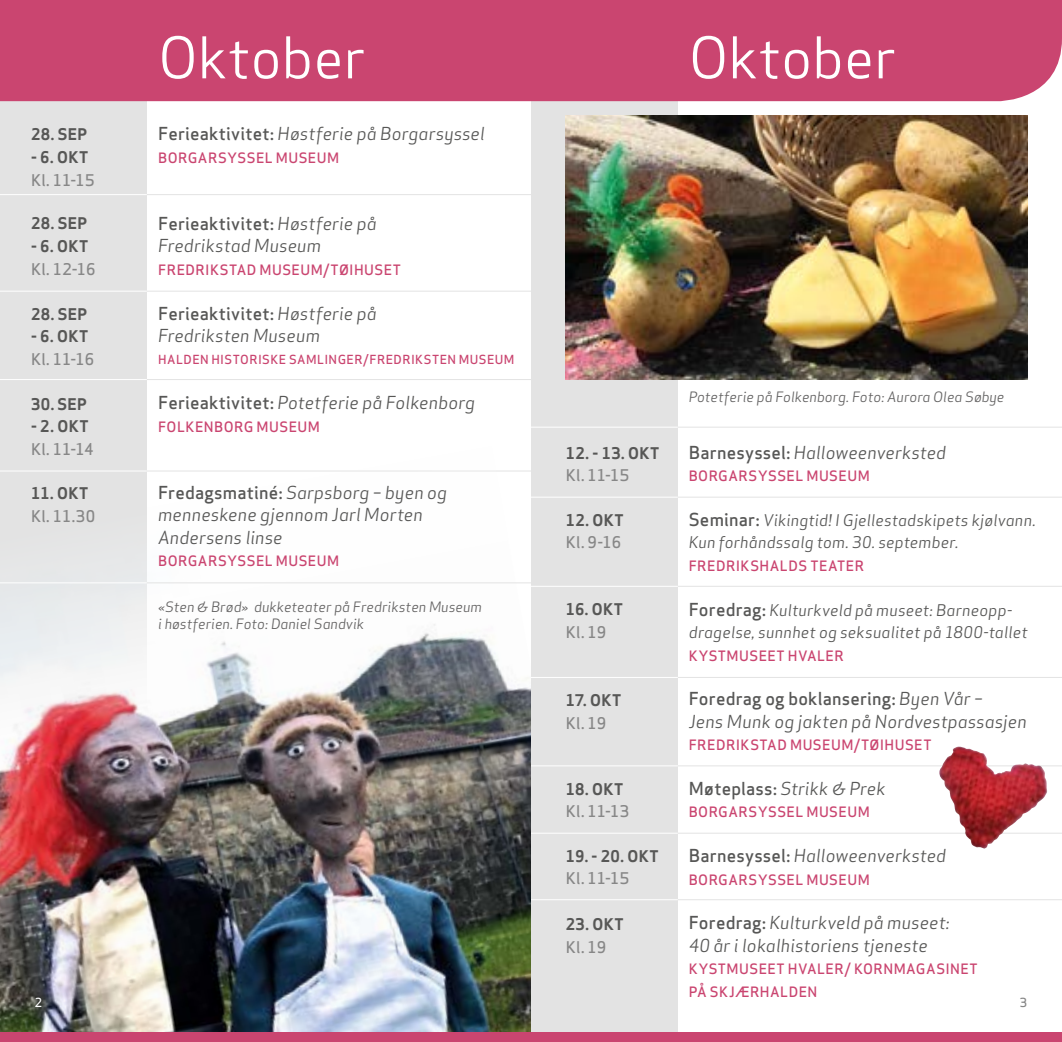
<style>
.page{position:relative;width:1062px;height:1042px;background:#fff}
.page>*{position:absolute;margin:0;border:0;box-sizing:border-box;transform-origin:0 0}
.t1{font:56px "Apex Sans";color:#fff}
.t2{font:italic 17.5px/22.4px "Apex Sans";letter-spacing:.005em;color:#575756}
.t3{font:italic 15.75px/22.4px "Apex Sans";letter-spacing:.01em;color:#575756}
.t4{font:700 15.75px "Apex Sans";letter-spacing:.025em;color:#575756}
.t5{font:500 15.75px "Apex Sans";color:#878787}
.t6{font:500 14px/22.4px "Apex Sans";letter-spacing:.03em;color:#ca4570}
.t7{font:italic 14px/16.8px "Apex Sans";color:#646363}
.t8{font:500 12.25px "Apex Sans";letter-spacing:.035em;color:#ca4570}
.t9{font:500 12.25px "Apex Sans";color:#fff}
.t10{font:500 12.25px "Apex Sans";color:#878787}
.s1{font-weight:500;font-style:normal}
.s2{font-weight:500;font-style:normal;font-size:17.5px}
</style>
<div class="page">
<div style="left:0;top:85px;width:147px;height:957px;background:#e3e3e3"></div>
<hr style="left:147px;top:194px;width:387px;height:1px;background:#e3e3e3">
<hr style="left:0;top:194px;width:147px;height:1px;background:#fff">
<hr style="left:147px;top:291px;width:387px;height:1px;background:#e3e3e3">
<hr style="left:0;top:291px;width:147px;height:1px;background:#fff">
<hr style="left:147px;top:379px;width:387px;height:1px;background:#e3e3e3">
<hr style="left:0;top:379px;width:147px;height:1px;background:#fff">
<img style="left:0;top:470px;width:531px;height:562px">
<div style="left:531px;top:85px;width:147px;height:957px;background:#e3e3e3"></div>
<div style="left:0;top:1032px;width:1062px;height:10px;background:#ca4570"></div>
<img style="left:565px;top:116px;width:462px;height:264px">
<div style="left:0;top:0;width:1062px;height:101px;background:#ca4570"></div>
<div style="left:1043px;top:0;width:19px;height:37px;background:#ca4570"></div>
<hr style="left:678px;top:586px;width:384px;height:1px;background:#e3e3e3">
<hr style="left:531px;top:586px;width:147px;height:1px;background:#fff">
<hr style="left:678px;top:497px;width:384px;height:1px;background:#e3e3e3">
<hr style="left:531px;top:497px;width:147px;height:1px;background:#fff">
<hr style="left:678px;top:427px;width:384px;height:1px;background:#e3e3e3">
<hr style="left:531px;top:427px;width:147px;height:1px;background:#fff">
<hr style="left:678px;top:677px;width:384px;height:1px;background:#e3e3e3">
<hr style="left:531px;top:677px;width:147px;height:1px;background:#fff">
<hr style="left:678px;top:765px;width:384px;height:1px;background:#e3e3e3">
<hr style="left:531px;top:765px;width:147px;height:1px;background:#fff">
<hr style="left:678px;top:833px;width:384px;height:1px;background:#e3e3e3">
<hr style="left:531px;top:833px;width:147px;height:1px;background:#fff">
<hr style="left:678px;top:899px;width:384px;height:1px;background:#e3e3e3">
<hr style="left:531px;top:899px;width:147px;height:1px;background:#fff">
<img style="left:939px;top:746px;width:108px;height:102px">
<hr style="left:147px;top:582px;width:387px;height:1px;background:#e3e3e3">
<hr style="left:0;top:582px;width:147px;height:1px;background:#fff">
<p class="t4" style="left:31px;top:124px;width:57px">28. SEP</p>
<p class="t4" style="left:31px;top:147px;width:59px">- 6. OKT</p>
<p class="t5" style="left:31px;top:166px;width:65px">Kl. 11-15</p>
<h1 class="t1" style="left:158px;top:12px;width:209px">Oktober</h1>
<h1 class="t1" style="left:688px;top:12px;width:209px">Oktober</h1>
<p class="t2" style="left:158px;top:121px;width:328px"><span class="s1">Ferieaktivitet:</span> Høstferie på Borgarsyssel</p>
<p class="t6" style="left:158px;top:145px;width:183px">BORGARSYSSEL MUSEUM</p>
<p class="t2" style="left:158px;top:211px;width:220px"><span class="s1">Ferieaktivitet:</span> Høstferie på<br>Fredrikstad Museum</p>
<p class="t6" style="left:158px;top:257px;width:244px">FREDRIKSTAD MUSEUM/TØIHUSET</p>
<p class="t2" style="left:158px;top:300px;width:220px"><span class="s1">Ferieaktivitet:</span> Høstferie på<br>Fredriksten Museum</p>
<p class="t8" style="left:158px;top:349px;width:358px">HALDEN HISTORISKE SAMLINGER/FREDRIKSTEN MUSEUM</p>
<p class="t2" style="left:158px;top:390px;width:318px"><span class="s1">Ferieaktivitet:</span> Potetferie på Folkenborg</p>
<p class="t6" style="left:158px;top:413px;width:163px">FOLKENBORG MUSEUM</p>
<p class="t4" style="left:31px;top:213px;width:57px">28. SEP</p>
<p class="t4" style="left:31px;top:236px;width:59px">- 6. OKT</p>
<p class="t5" style="left:31px;top:255px;width:66px">Kl. 12-16</p>
<p class="t4" style="left:31px;top:303px;width:57px">28. SEP</p>
<p class="t4" style="left:31px;top:326px;width:59px">- 6. OKT</p>
<p class="t5" style="left:31px;top:345px;width:65px">Kl. 11-16</p>
<p class="t7" style="left:688px;top:387px;width:317px">Potetferie på Folkenborg. Foto: Aurora Olea Søbye</p>
<p class="t4" style="left:31px;top:393px;width:57px">30. SEP</p>
<p class="t4" style="left:31px;top:416px;width:59px">- 2. OKT</p>
<p class="t5" style="left:31px;top:435px;width:64px">Kl. 11-14</p>
<p class="t2" style="left:688px;top:439px;width:259px"><span class="s1">Barnesyssel:</span> Halloweenverksted</p>
<p class="t6" style="left:688px;top:463px;width:183px">BORGARSYSSEL MUSEUM</p>
<p class="t3" style="left:688px;top:507px;width:349px"><span class="s2">Seminar:</span> Vikingtid! I Gjellestadskipets kjølvann.<br>Kun forhåndssalg tom. 30. september.</p>
<p class="t6" style="left:688px;top:553px;width:177px">FREDRIKSHALDS TEATER</p>
<p class="t3" style="left:688px;top:597px;width:340px"><span class="s2">Foredrag:</span> Kulturkveld på museet: Barneopp&shy;dragelse, sunnhet og seksualitet på 1800-tallet</p>
<p class="t6" style="left:688px;top:642px;width:157px">KYSTMUSEET HVALER</p>
<p class="t2" style="left:688px;top:686px;width:339px"><span class="s1">Foredrag og boklansering:</span> Byen Vår –<br>Jens Munk og jakten på Nordvestpassasjen</p>
<p class="t6" style="left:688px;top:732px;width:244px">FREDRIKSTAD MUSEUM/TØIHUSET</p>
<p class="t2" style="left:688px;top:775px;width:199px"><span class="s1">Møteplass:</span> Strikk &amp; Prek</p>
<p class="t6" style="left:688px;top:799px;width:183px">BORGARSYSSEL MUSEUM</p>
<p class="t2" style="left:688px;top:843px;width:259px"><span class="s1">Barnesyssel:</span> Halloweenverksted</p>
<p class="t6" style="left:688px;top:866px;width:183px">BORGARSYSSEL MUSEUM</p>
<p class="t2" style="left:688px;top:910px;width:262px"><span class="s1">Foredrag:</span> Kulturkveld på museet:<br>40 år i lokalhistoriens tjeneste</p>
<p class="t6" style="left:688px;top:956px;width:290px">KYSTMUSEET HVALER/ KORNMAGASINET<br>PÅ SKJÆRHALDEN</p>
<p class="t4" style="left:566px;top:443px;width:95px">12. - 13. OKT</p>
<p class="t5" style="left:566px;top:461px;width:65px">Kl. 11-15</p>
<p class="t2" style="left:158px;top:479px;width:290px"><span class="s1">Fredagsmatiné:</span> Sarpsborg – byen og menneskene gjennom Jarl Morten<br>Andersens linse</p>
<p class="t6" style="left:158px;top:548px;width:183px">BORGARSYSSEL MUSEUM</p>
<p class="t7" style="left:158px;top:597px;width:325px">«Sten &amp; Brød» dukketeater på Fredriksten Museum i høstferien. Foto: Daniel Sandvik</p>
<p class="t4" style="left:31px;top:483px;width:59px">11. OKT</p>
<p class="t5" style="left:31px;top:502px;width:66px">Kl. 11.30</p>
<p class="t4" style="left:566px;top:509px;width:60px">12. OKT</p>
<p class="t5" style="left:566px;top:528px;width:57px">Kl. 9-16</p>
<p class="t4" style="left:566px;top:599px;width:59px">16. OKT</p>
<p class="t5" style="left:566px;top:618px;width:42px">Kl. 19</p>
<p class="t4" style="left:566px;top:690px;width:57px">17. OKT</p>
<p class="t5" style="left:566px;top:709px;width:42px">Kl. 19</p>
<p class="t4" style="left:566px;top:779px;width:59px">18. OKT</p>
<p class="t5" style="left:566px;top:797px;width:65px">Kl. 11-13</p>
<p class="t4" style="left:566px;top:846px;width:94px">19. - 20. OKT</p>
<p class="t5" style="left:566px;top:865px;width:65px">Kl. 11-15</p>
<p class="t4" style="left:566px;top:914px;width:59px">23. OKT</p>
<p class="t5" style="left:566px;top:933px;width:42px">Kl. 19</p>
<p class="t9" style="left:35px;top:991px;width:9px">2</p>
<p class="t10" style="left:1019px;top:991px;width:9px">3</p>
</div>
